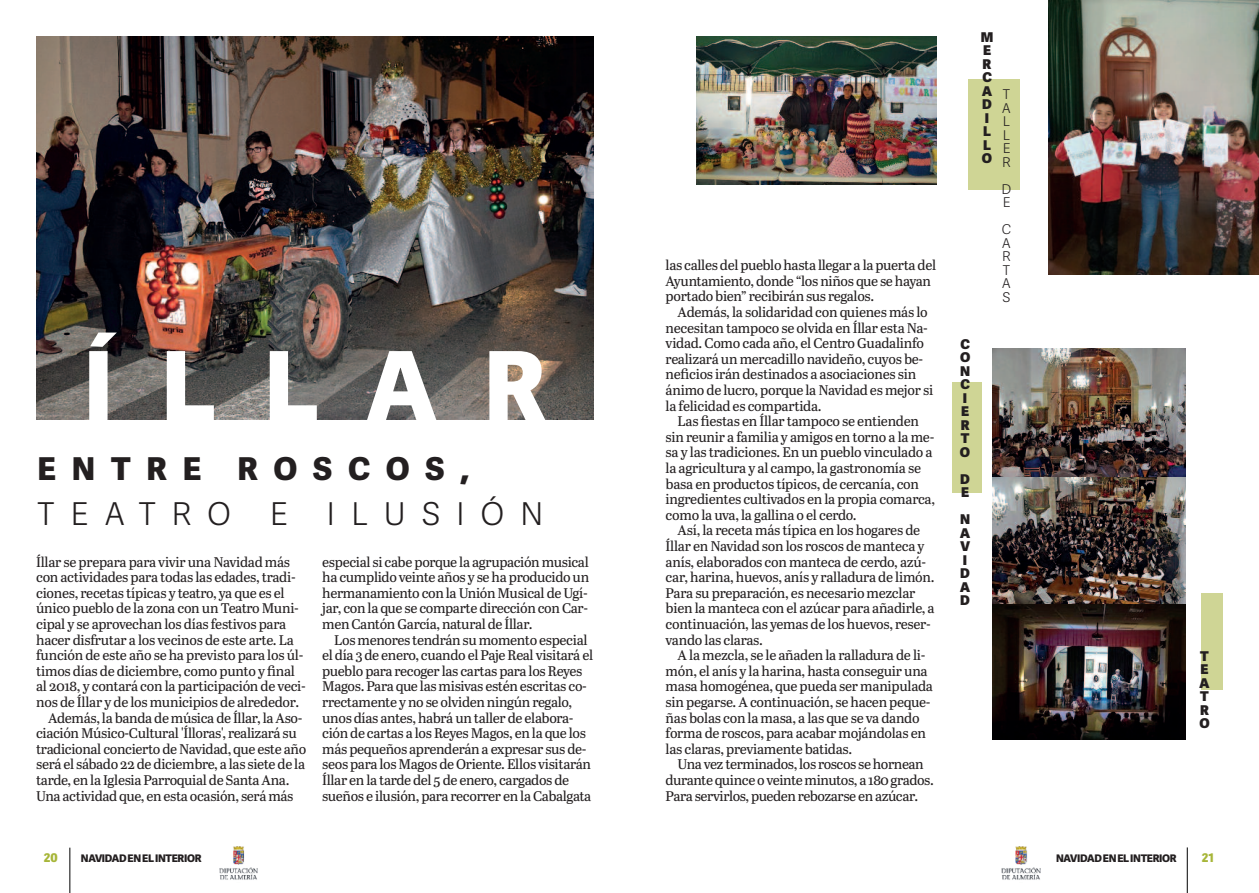
<style>
.page{position:relative;width:1259px;height:893px;background:#fff}
.page>*{position:absolute;margin:0;border:0;box-sizing:border-box;transform-origin:0 0}
.t1{font:800 95.55px "Adelle Sans Basic";letter-spacing:.5em;color:#fff}
.t2{font:300 31.5px "Adelle Sans Basic";letter-spacing:.5em;color:#231f20}
.t3{font:800 31.5px "Adelle Sans Basic";letter-spacing:.5em;color:#231f20}
.t4{font:13.95px/15.6px "Abril Text";letter-spacing:-.025em;color:#231f20}
.t5{font:800 13.5px/13.5px "Adelle Sans Basic";color:#231f20}
.t6{font:300 13.5px/13.5px "Adelle Sans Basic";color:#231f20;text-align:justify}
.t7{font:800 12px "Adelle Sans Basic";color:#a7b639}
.t8{font:800 10.5px "Adelle Sans Basic";letter-spacing:-.03em;color:#231f20}
</style>
<div class="page">
<div style="left:1201px;top:593px;width:21px;height:96px;background:#cfd595"></div>
<hr style="left:1187px;top:847px;width:1px;height:46px;background:#000">
<img style="left:1001px;top:846px;width:39px;height:34px">
<hr style="left:70px;top:848px;width:1px;height:45px;background:#000">
<img style="left:219px;top:846px;width:38px;height:34px">
<img style="left:992px;top:349px;width:193px;height:391px">
<img style="left:1048px;top:0;width:211px;height:274px">
<img style="left:36px;top:36px;width:557px;height:384px">
<img style="left:696px;top:36px;width:240px;height:149px">
<div style="left:968px;top:79px;width:51px;height:110px;background:#cfd595"></div>
<div style="left:951px;top:383px;width:30px;height:110px;background:#cfd595"></div>
<h1 class="t1" style="left:83px;top:348px;width:464px">ÍLLAR</h1>
<h2 class="t3" style="left:38px;top:456px;width:433px">ENTRE ROSCOS,</h2>
<h2 class="t2" style="left:38px;top:501px;width:507px">TEATRO E ILUSIÓN</h2>
<p class="t4" style="left:36px;top:555px;width:255px">Íllar se prepara para vivir una Navidad más</p>
<p class="t4" style="left:36px;top:571px;width:261px">con actividades para todas las edades, tradi-</p>
<p class="t4" style="left:36px;top:586px;width:250px">ciones, recetas típicas y teatro, ya que es el</p>
<p class="t4" style="left:36px;top:602px;width:264px">único pueblo de la zona con un Teatro Muni-</p>
<p class="t4" style="left:36px;top:618px;width:252px">cipal y se aprovechan los días festivos para</p>
<p class="t4" style="left:36px;top:633px;width:259px">hacer disfrutar a los vecinos de este arte. La</p>
<p class="t4" style="left:36px;top:649px;width:269px">función de este año se ha previsto para los úl-</p>
<p class="t4" style="left:36px;top:664px;width:260px">timos días de diciembre, como punto y final</p>
<p class="t4" style="left:36px;top:680px;width:271px">al 2018, y contará con la participación de veci-</p>
<p class="t4" style="left:36px;top:696px;width:264px">nos de Íllar y de los municipios de alrededor.</p>
<p class="t4" style="left:48px;top:711px;width:256px">Además, la banda de música de Íllar, la Aso-</p>
<p class="t4" style="left:36px;top:727px;width:262px">ciación Músico-Cultural 'Ílloras', realizará su</p>
<p class="t4" style="left:36px;top:742px;width:271px">tradicional concierto de Navidad, que este año</p>
<p class="t4" style="left:36px;top:758px;width:270px">será el sábado 22 de diciembre, a las siete de la</p>
<p class="t4" style="left:36px;top:774px;width:255px">tarde, en la Iglesia Parroquial de Santa Ana.</p>
<p class="t4" style="left:36px;top:789px;width:259px">Una actividad que, en esta ocasión, será más</p>
<p class="t4" style="left:322px;top:555px;width:268px;text-align:justify">especial si cabe porque la agrupación musical ha cumplido veinte años y se ha producido un hermanamiento con la Unión Musical de Ugí&shy;jar, con la que se comparte dirección con Car&shy;men Cantón García, natural de Íllar.</p>
<p class="t4" style="left:322px;top:633px;width:272px;text-indent:12px">Los menores tendrán su momento especial el día 3 de enero, cuando el Paje Real visitará el pueblo para recoger las cartas para los Reyes Magos. Para que las misivas estén escritas co&shy;rrectamente y no se olviden ningún regalo, unos días antes, habrá un taller de elabora&shy;ción de cartas a los Reyes Magos, en la que los más pequeños aprenderán a expresar sus de&shy;seos para los Magos de Oriente. Ellos visitarán Íllar en la tarde del 5 de enero, cargados de sueños e ilusión, para recorrer en la Cabalgata</p>
<p class="t4" style="left:665px;top:259px;width:272px">las calles del pueblo hasta llegar a la puerta del<br>Ayuntamiento, donde “los niños que se hayan portado bien” recibirán sus regalos.</p>
<p class="t4" style="left:665px;top:306px;width:269px;text-indent:12px">Además, la solidaridad con quienes más lo necesitan tampoco se olvida en Íllar esta Na&shy;vidad. Como cada año, el Centro Guadalinfo realizará un mercadillo navideño, cuyos be&shy;neficios irán destinados a asociaciones sin ánimo de lucro, porque la Navidad es mejor si la felicidad es compartida.</p>
<p class="t4" style="left:665px;top:415px;width:271px;text-indent:12px">Las fiestas en Íllar tampoco se entienden sin reunir a familia y amigos en torno a la me&shy;sa y las tradiciones. En un pueblo vinculado a la agricultura y al campo, la gastronomía se basa en productos típicos, de cercanía, con ingredientes cultivados en la propia comarca, como la uva, la gallina o el cerdo.</p>
<p class="t4" style="left:665px;top:524px;width:270px;text-indent:12px">Así, la receta más típica en los hogares de Íllar en Navidad son los roscos de manteca y anís, elaborados con manteca de cerdo, azú&shy;car, harina, huevos, anís y ralladura de limón.<br>Para su preparación, es necesario mezclar bien la manteca con el azúcar para añadirle, a continuación, las yemas de los huevos, reser&shy;vando las claras.</p>
<p class="t4" style="left:665px;top:649px;width:269px;text-indent:12px">A la mezcla, se le añaden la ralladura de li&shy;món, el anís y la harina, hasta conseguir una masa homogénea, que pueda ser manipulada sin pegarse. A continuación, se hacen peque&shy;ñas bolas con la masa, a las que se va dando forma de roscos, para acabar mojándolas en las claras, previamente batidas.</p>
<p class="t4" style="left:665px;top:758px;width:270px;text-indent:12px">Una vez terminados, los roscos se hornean durante quince o veinte minutos, a 180 grados.<br>Para servirlos, pueden rebozarse en azúcar.</p>
<p class="t5" style="left:980px;top:31px;width:14px">M<br>E<br>R<br>C<br>A<br>D<br>I<br>L<br>L<br>O</p>
<p class="t6" style="left:1002px;top:89px;width:11px">T A L L E R</p>
<p class="t6" style="left:1001px;top:184px;width:11px">D<br>E</p>
<p class="t6" style="left:1002px;top:224px;width:11px">C A R T A S</p>
<p class="t5" style="left:960px;top:338px;width:12px">C<br>O<br>N<br>C<br>I<br>E<br>R<br>T<br>O</p>
<p class="t5" style="left:960px;top:473px;width:11px">D<br>E</p>
<p class="t5" style="left:960px;top:514px;width:12px">N<br>A<br>V<br>I<br>D<br>A<br>D</p>
<p class="t5" style="left:1199px;top:650px;width:12px;text-align:justify">T E A T R O</p>
<p class="t7" style="left:44px;top:853px;width:15px">20</p>
<p class="t8" style="left:81px;top:854px;width:122px">NAVIDADENELINTERIOR</p>
<p class="t8" style="left:1056px;top:854px;width:122px">NAVIDADENELINTERIOR</p>
<p class="t7" style="left:1202px;top:853px;width:14px">21</p>
</div>
